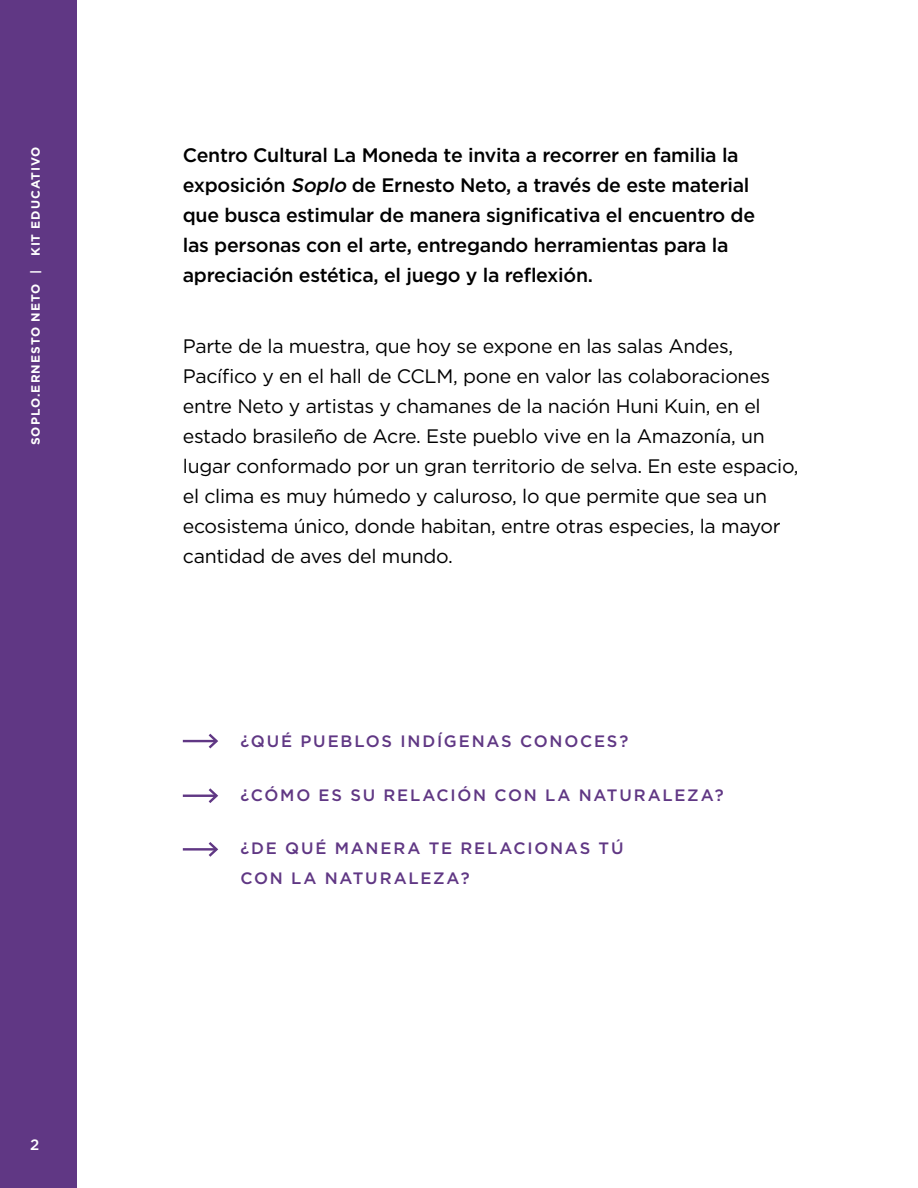
<style>
.page{position:relative;width:918px;height:1188px;background:#fff}
.page>*{position:absolute;margin:0;border:0;box-sizing:border-box;transform-origin:0 0}
.t1{font:19.5px/30px "Gotham";letter-spacing:-.015em;color:#000}
.t2{font:500 19.5px/30px "Gotham";letter-spacing:-.015em;color:#000}
.t3{font:500 16.5px/30px "Gotham";letter-spacing:.11em;color:#603784}
.t4{font:500 15px "Gotham";color:#fff}
.t5{font:700 12px "Gotham";letter-spacing:.08em;color:#fff}
.s1{font-style:italic}
</style>
<div class="page">
<div style="left:0;top:0;width:77px;height:1188px;background:#603784"></div>
<hr style="left:183px;top:740px;width:33px;height:2px;background:#603784">
<svg style="left:206px;top:733px;width:12px;height:16px"></svg>
<hr style="left:183px;top:795px;width:33px;height:2px;background:#603784">
<svg style="left:206px;top:788px;width:13px;height:15px"></svg>
<hr style="left:183px;top:848px;width:33px;height:3px;background:#603784">
<svg style="left:206px;top:842px;width:13px;height:15px"></svg>
<p class="t5" style="left:28px;top:445px;width:300px;rotate:-90deg">SOPLO.ERNESTO NETO | KIT EDUCATIVO</p>
<p class="t4" style="left:30px;top:1135px;width:11px">2</p>
<p class="t2" style="left:183px;top:140px;width:574px">Centro Cultural La Moneda te invita a recorrer en familia la exposición <span class="s1">Soplo</span> de Ernesto Neto, a través de este material que busca estimular de manera significativa el encuentro de las personas con el arte, entregando herramientas para la apreciación estética, el juego y la reflexión.</p>
<p class="t1" style="left:183px;top:331px;width:617px">Parte de la muestra, que hoy se expone en las salas Andes, Pacífico y en el hall de CCLM, pone en valor las colaboraciones entre Neto y artistas y chamanes de la nación Huni Kuin, en el estado brasileño de Acre. Este pueblo vive en la Amazonía, un lugar conformado por un gran territorio de selva. En este espacio, el clima es muy húmedo y caluroso, lo que permite que sea un ecosistema único, donde habitan, entre otras especies, la mayor cantidad de aves del mundo.</p>
<p class="t3" style="left:240px;top:726px;width:389px">¿QUÉ PUEBLOS INDÍGENAS CONOCES?</p>
<p class="t3" style="left:240px;top:780px;width:485px">¿CÓMO ES SU RELACIÓN CON LA NATURALEZA?</p>
<p class="t3" style="left:240px;top:833px;width:385px">¿DE QUÉ MANERA TE RELACIONAS TÚ<br>CON LA NATURALEZA?</p>
</div>
